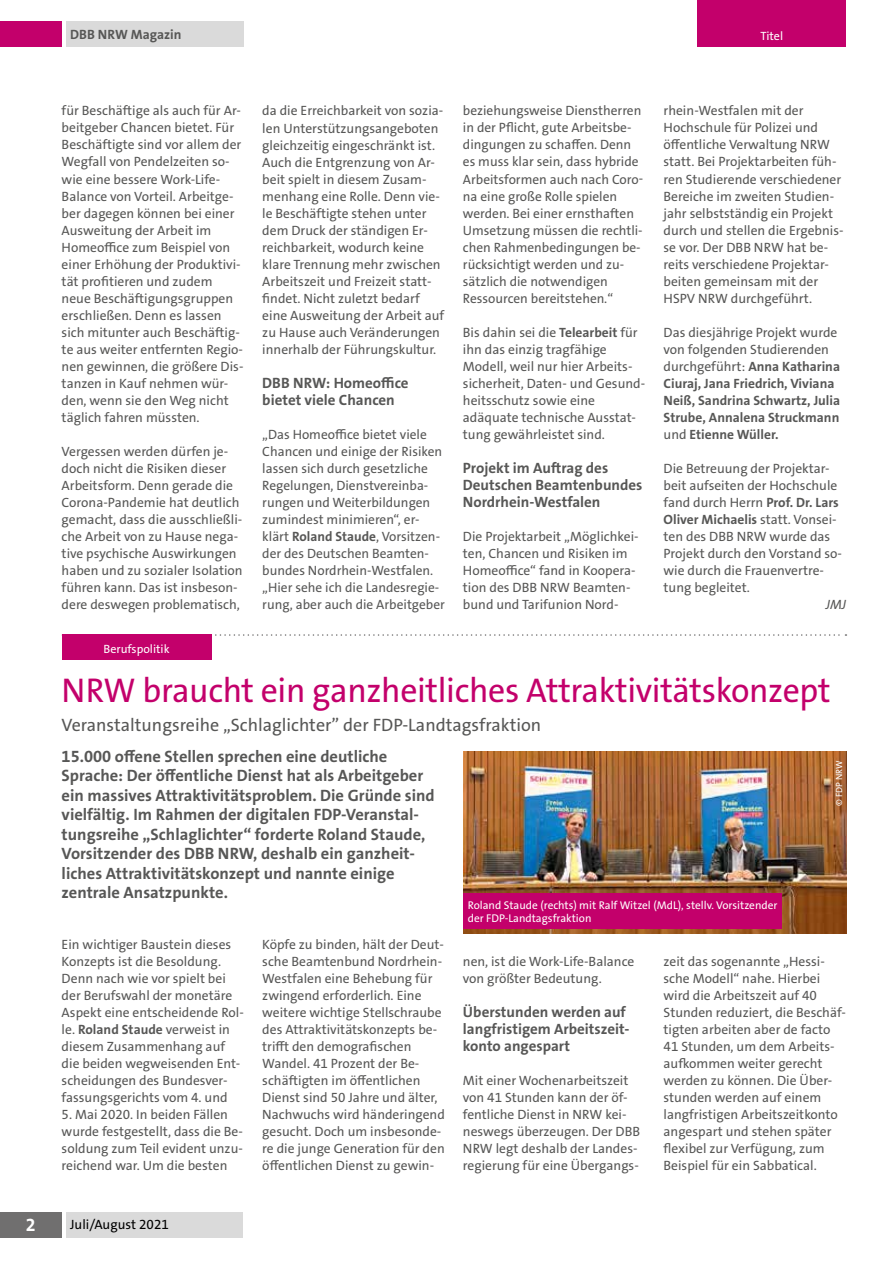
<style>
.page{position:relative;width:893px;height:1263px;background:#fff}
.page>*{position:absolute;margin:0;border:0;box-sizing:border-box;transform-origin:0 0}
.t1{font:34.5px "The Sans Os F";letter-spacing:-.01em;color:#c3006b}
.t2{font:18px "The Sans Os F";color:#575756}
.t3{font:700 18px "The Sans Os F";color:#fff}
.t4{font:700 16.5px/19.5px "The Sans Os F";color:#575756}
.t5{font:700 15px/17px "The Sans Os F";color:#575756}
.t6{font:13.5px/17px "The Sans Os F";color:#575756}
.t7{font:700 13.5px/17px "The Sans Os F";color:#575756}
.t8{font:13.5px "The Sans Os F";color:#000}
.t9{font:italic 13.5px "The Sans Os F";color:#575756}
.t10{font:12px "The Sans Os F";color:#fff}
.t11{font:11.25px/13.5px "The Sans Os F";color:#fff}
.t12{font:9px "The Sans Os F";color:#fff}
.s1{font-weight:700}
.s2{font-weight:400}
</style>
<div class="page">
<div style="left:0;top:1212px;width:62px;height:25px;background:#706f6f"></div>
<div style="left:66px;top:1212px;width:176px;height:25px;background:#dadada"></div>
<div style="left:66px;top:21px;width:177px;height:26px;background:#dadada"></div>
<div style="left:0;top:21px;width:62px;height:26px;background:#c3006b"></div>
<div style="left:697px;top:0;width:149px;height:47px;background:#c3006b"></div>
<svg style="left:215px;top:634px;width:631px;height:2px"></svg>
<div style="left:62px;top:634px;width:150px;height:26px;background:#c3006b"></div>
<img style="left:463px;top:751px;width:383px;height:182px">
<div style="left:463px;top:894px;width:319px;height:35px;background:#c3006b"></div>
<p class="t7" style="left:70px;top:26px;width:113px">DBB NRW Magazin</p>
<p class="t10" style="left:760px;top:29px;width:24px">Titel</p>
<p class="t6" style="left:62px;top:103px;width:183px">für Beschäftige als auch für Ar&shy;beitgeber Chancen bietet. Für<br>Beschäftigte sind vor allem der<br>Wegfall von Pendelzeiten so&shy;wie eine bessere Work-Life-<br>Balance von Vorteil. Arbeitge&shy;ber dagegen können bei einer<br>Ausweitung der Arbeit im<br>Homeoffice zum Beispiel von einer Erhöhung der Produktivi&shy;tät profitieren und zudem neue Beschäftigungsgruppen erschließen. Denn es lassen sich mitunter auch Beschäftig&shy;te aus weiter entfernten Regio&shy;nen gewinnen, die größere Dis&shy;tanzen in Kauf nehmen wür&shy;den, wenn sie den Weg nicht täglich fahren müssten.</p>
<p class="t6" style="left:62px;top:443px;width:183px">Vergessen werden dürfen je&shy;doch nicht die Risiken dieser<br>Arbeitsform. Denn gerade die<br>Corona-Pandemie hat deutlich gemacht, dass die ausschließli&shy;che Arbeit von zu Hause nega&shy;tive psychische Auswirkungen haben und zu sozialer Isolation führen kann. Das ist insbeson&shy;dere deswegen problematisch,</p>
<p class="t10" style="left:104px;top:642px;width:68px">Berufspolitik</p>
<p class="t6" style="left:262px;top:103px;width:183px">da die Erreichbarkeit von sozia&shy;len Unterstützungsangeboten gleichzeitig eingeschränkt ist.<br>Auch die Entgrenzung von Ar&shy;beit spielt in diesem Zusam&shy;menhang eine Rolle. Denn vie&shy;le Beschäftigte stehen unter dem Druck der ständigen Er&shy;reichbarkeit, wodurch keine klare Trennung mehr zwischen<br>Arbeitszeit und Freizeit statt&shy;findet. Nicht zuletzt bedarf eine Ausweitung der Arbeit auf zu Hause auch Veränderungen innerhalb der Führungskultur.</p>
<p class="t5" style="left:262px;top:374px;width:148px">DBB NRW: Homeoffice bietet viele Chancen</p>
<p class="t6" style="left:262px;top:426px;width:184px">„Das Homeoffice bietet viele<br>Chancen und einige der Risiken lassen sich durch gesetzliche<br>Regelungen, Dienstvereinba&shy;rungen und Weiterbildungen zumindest minimieren“, er&shy;klärt <span class="s1">Roland Staude</span>, Vorsitzen&shy;der des Deutschen Beamten&shy;bundes Nordrhein-Westfalen. „Hier sehe ich die Landesregie&shy;rung, aber auch die Arbeitgeber</p>
<p class="t6" style="left:463px;top:103px;width:182px">beziehungsweise Dienstherren in der Pflicht, gute Arbeitsbe&shy;dingungen zu schaffen. Denn es muss klar sein, dass hybride<br>Arbeitsformen auch nach Coro&shy;na eine große Rolle spielen werden. Bei einer ernsthaften<br>Umsetzung müssen die rechtli&shy;chen Rahmenbedingungen be&shy;rücksichtigt werden und zu&shy;sätzlich die notwendigen<br>Ressourcen bereitstehen.“</p>
<p class="t6" style="left:463px;top:324px;width:184px">Bis dahin sei die <span class="s1">Telearbeit</span> für ihn das einzig tragfähige<br>Modell, weil nur hier Arbeits&shy;sicherheit, Daten- und Gesund&shy;heitsschutz sowie eine adäquate technische Ausstat&shy;tung gewährleistet sind.</p>
<p class="t5" style="left:463px;top:459px;width:181px">Projekt im Auftrag des<br>Deutschen Beamtenbundes<br>Nordrhein-Westfalen</p>
<p class="t6" style="left:463px;top:528px;width:177px">Die Projektarbeit „Möglichkei&shy;ten, Chancen und Risiken im<br>Homeoffice“ fand in Koopera&shy;tion des DBB NRW Beamten&shy;bund und Tarifunion Nord-</p>
<p class="t6" style="left:664px;top:103px;width:182px">rhein-Westfalen mit der<br>Hochschule für Polizei und öffentliche Verwaltung NRW statt. Bei Projektarbeiten füh&shy;ren Studierende verschiedener<br>Bereiche im zweiten Studien&shy;jahr selbstständig ein Projekt durch und stellen die Ergebnis&shy;se vor. Der DBB NRW hat be&shy;reits verschiedene Projektar&shy;beiten gemeinsam mit der<br>HSPV NRW durchgeführt.</p>
<p class="t7" style="left:664px;top:324px;width:178px"><span class="s2">Das diesjährige Projekt wurde von folgenden Studierenden durchgeführt:</span> Anna Katharina<br>Ciuraj, Jana Friedrich, Viviana<br>Neiß, Sandrina Schwartz, Julia<br>Strube, Annalena Struckmann <span class="s2">und</span> Etienne Wüller.</p>
<p class="t6" style="left:664px;top:460px;width:180px">Die Betreuung der Projektar&shy;beit aufseiten der Hochschule fand durch Herrn <span class="s1">Prof. Dr. Lars<br>Oliver Michaelis</span> statt. Vonsei&shy;ten des DBB NRW wurde das<br>Projekt durch den Vorstand so&shy;wie durch die Frauenvertre&shy;tung begleitet.</p>
<p class="t9" style="left:826px;top:596px;width:22px">JMJ</p>
<h1 class="t1" style="left:62px;top:668px;width:770px">NRW braucht ein ganzheitliches Attraktivitätskonzept</h1>
<h2 class="t2" style="left:62px;top:713px;width:481px">Veranstaltungsreihe „Schlaglichter” der FDP-Landtagsfraktion</h2>
<p class="t4" style="left:62px;top:747px;width:374px">15.000 offene Stellen sprechen eine deutliche Sprache: Der öffentliche Dienst hat als Arbeitgeber ein massives Attraktivitätsproblem. Die Gründe sind vielfältig. Im Rahmen der digitalen FDP-Veranstal&shy;tungsreihe „Schlaglichter“ forderte Roland Staude, Vorsitzender des DBB NRW, deshalb ein ganzheit&shy;liches Attraktivitätskonzept und nannte einige zentrale Ansatzpunkte.</p>
<p class="t6" style="left:62px;top:936px;width:184px">Ein wichtiger Baustein dieses<br>Konzepts ist die Besoldung.<br>Denn nach wie vor spielt bei der Berufswahl der monetäre<br>Aspekt eine entscheidende Rol&shy;le. <span class="s1">Roland Staude</span> verweist in diesem Zusammenhang auf die beiden wegweisenden Ent&shy;scheidungen des Bundesver&shy;fassungsgerichts vom 4. und</p>
<p class="t6" style="left:62px;top:1106px;width:183px">5. Mai 2020. In beiden Fällen wurde festgestellt, dass die Be&shy;soldung zum Teil evident unzu&shy;reichend war. Um die besten</p>
<p class="t12" style="left:833px;top:806px;width:47px;rotate:-90deg">© FDP NRW</p>
<p class="t11" style="left:468px;top:898px;width:311px">Roland Staude (rechts) mit Ralf Witzel (MdL), stellv. Vorsitzender der FDP-Landtagsfraktion</p>
<p class="t6" style="left:262px;top:936px;width:184px">Köpfe zu binden, hält der Deut&shy;sche Beamtenbund Nordrhein-<br>Westfalen eine Behebung für zwingend erforderlich. Eine weitere wichtige Stellschraube des Attraktivitätskonzepts be&shy;trifft den demografischen<br>Wandel. 41 Prozent der Be&shy;schäftigten im öffentlichen<br>Dienst sind 50 Jahre und älter,<br>Nachwuchs wird händeringend gesucht. Doch um insbesonde&shy;re die junge Generation für den öffentlichen Dienst zu gewin-</p>
<p class="t6" style="left:463px;top:953px;width:173px">nen, ist die Work-Life-Balance von größter Bedeutung.</p>
<p class="t5" style="left:463px;top:1003px;width:168px">Überstunden werden auf langfristigem Arbeitszeit&shy;konto angespart</p>
<p class="t6" style="left:463px;top:1072px;width:179px">Mit einer Wochenarbeitszeit von 41 Stunden kann der öf&shy;fentliche Dienst in NRW kei&shy;neswegs überzeugen. Der DBB<br>NRW legt deshalb der Landes&shy;regierung für eine Übergangs-</p>
<p class="t6" style="left:664px;top:953px;width:184px">zeit das sogenannte „Hessi&shy;sche Modell“ nahe. Hierbei wird die Arbeitszeit auf 40<br>Stunden reduziert, die Beschäf&shy;tigten arbeiten aber de facto<br>41 Stunden, um dem Arbeits&shy;aufkommen weiter gerecht werden zu können. Die Über&shy;stunden werden auf einem langfristigen Arbeitszeitkonto angespart und stehen später flexibel zur Verfügung, zum<br>Beispiel für ein Sabbatical.</p>
<h2 class="t3" style="left:26px;top:1213px;width:11px">2</h2>
<p class="t8" style="left:70px;top:1216px;width:100px">Juli/August 2021</p>
</div>
